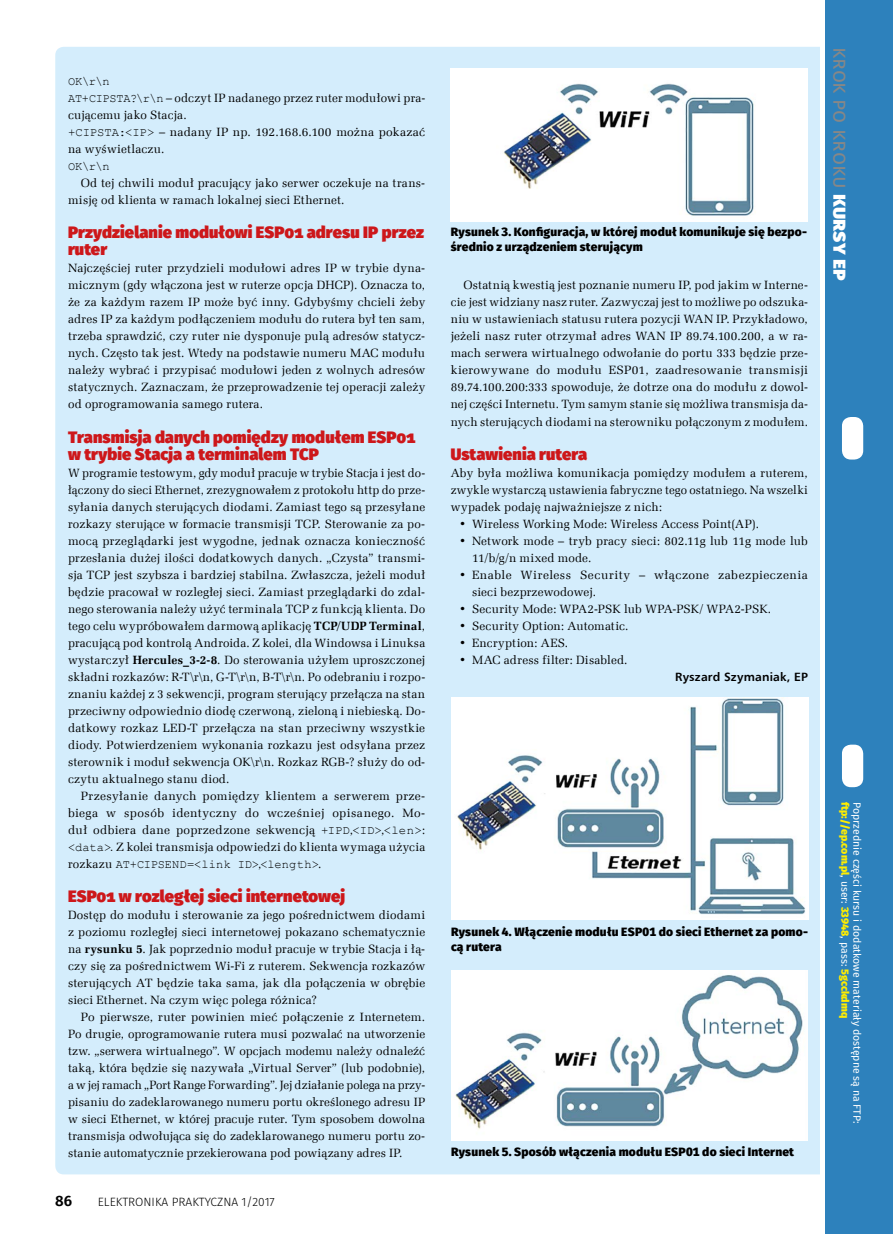
<style>
.page{position:relative;width:893px;height:1234px;background:#fff}
.page>*{position:absolute;margin:0;border:0;box-sizing:border-box;transform-origin:0 0}
.t1{font:21px "Fira Sans";letter-spacing:-.005em;color:#878787}
.t2{font:900 16.5px/17px "Fira Sans";letter-spacing:.005em;color:#cd171a}
.t3{font:600 15px "Fira Sans";color:#000}
.t4{font:12px/17px "Zapf Ellipt EU";letter-spacing:.015em;color:#000;text-align:justify}
.t5{font:800 12px/15px "Fira Sans";letter-spacing:.015em;color:#000}
.t6{font:12px "Courier New";color:#000}
.t7{font:300 12px "Fira Sans";color:#000}
.t8{font:700 12px "Humnst 777 EU";letter-spacing:.015em;color:#000}
.t9{font:10.5px "Fira Sans";color:#fff}
.t10{font:800 10.5px "Fira Sans";color:#ffed00}
.s1{font-family:"Courier New"}
.s2{font-style:italic}
.s3{font-weight:700}
.s4{font-family:"Zapf Ellipt EU"}
.s5{font-weight:800;color:#fff}
.s6{font-weight:400;color:#fff}
</style>
<div class="page">
<div style="left:55px;top:47px;width:838px;height:1127px;background:#d4edfc;border-radius:9px"></div>
<div style="left:825px;top:0;width:68px;height:1233px;background:#2d81bc"></div>
<div style="left:842px;top:417px;width:21px;height:42px;background:#fff;border-radius:9px"></div>
<div style="left:842px;top:744px;width:21px;height:43px;background:#fff;border-radius:9px"></div>
<hr style="left:821px;top:0;width:4px;height:1233px;background:#fff">
<div style="left:451px;top:68px;width:357px;height:153px;background:#fff"></div>
<img style="left:503px;top:83px;width:251px;height:133px">
<img style="left:451px;top:697px;width:357px;height:221px">
<img style="left:451px;top:970px;width:357px;height:170px">
<p class="t6" style="left:68px;top:74px;width:43px">OK\r\n</p>
<p class="t4" style="left:68px;top:90px;width:359px;text-align:left"><span class="s1">AT+CIPSTA?\r\n</span> <span class="s2">–</span> odczyt IP nadanego przez ruter modułowi pra&shy;cującemu jako Stacja.<br><span class="s1">+CIPSTA:&lt;IP&gt;</span> – nadany IP np. 192.168.6.100 można pokazać na wyświetlaczu.</p>
<p class="t6" style="left:68px;top:159px;width:43px">OK\r\n</p>
<p class="t4" style="left:68px;top:175px;width:359px;text-indent:13px">Od tej chwili moduł pracujący jako serwer oczekuje na trans&shy;misję od klienta w ramach lokalnej sieci Ethernet.</p>
<h2 class="t2" style="left:68px;top:222px;width:357px">Przydzielanie modułowi ESP01 adresu IP przez ruter</h2>
<p class="t4" style="left:68px;top:260px;width:359px">Najczęściej ruter przydzieli modułowi adres IP w trybie dyna&shy;micznym (gdy włączona jest w ruterze opcja DHCP). Oznacza to, że za każdym razem IP może być inny. Gdybyśmy chcieli żeby adres IP za każdym podłączeniem modułu do rutera był ten sam, trzeba sprawdzić, czy ruter nie dysponuje pulą adresów statycz&shy;nych. Często tak jest. Wtedy na podstawie numeru MAC modułu należy wybrać i przypisać modułowi jeden z wolnych adresów statycznych. Zaznaczam, że przeprowadzenie tej operacji zależy od oprogramowania samego rutera.</p>
<h2 class="t2" style="left:68px;top:426px;width:349px">Transmisja danych pomiędzy modułem ESP01 w trybie Stacja a terminalem TCP</h2>
<p class="t4" style="left:68px;top:464px;width:359px">W programie testowym, gdy moduł pracuje w trybie Stacja i jest do&shy;łączony do sieci Ethernet, zrezygnowałem z protokołu http do prze&shy;syłania danych sterujących diodami. Zamiast tego są przesyłane rozkazy sterujące w formacie transmisji TCP. Sterowanie za po&shy;mocą przeglądarki jest wygodne, jednak oznacza konieczność przesłania dużej ilości dodatkowych danych. „Czysta” transmi&shy;sja TCP jest szybsza i bardziej stabilna. Zwłaszcza, jeżeli moduł będzie pracował w rozległej sieci. Zamiast przeglądarki do zdal&shy;nego sterowania należy użyć terminala TCP z funkcją klienta. Do tego celu wypróbowałem darmową aplikację <span class="s3">TCP/UDP Terminal</span>, pracującą pod kontrolą Androida. Z kolei, dla Windowsa i Linuksa wystarczył <span class="s3">Hercules_3-2-8</span>. Do sterowania użyłem uproszczonej składni rozkazów: R-T\r\n, G-T\r\n, B-T\r\n. Po odebraniu i rozpo&shy;znaniu każdej z 3 sekwencji, program sterujący przełącza na stan przeciwny odpowiednio diodę czerwoną, zieloną i niebieską. Do&shy;datkowy rozkaz LED-T przełącza na stan przeciwny wszystkie diody. Potwierdzeniem wykonania rozkazu jest odsyłana przez sterownik i moduł sekwencja OK\r\n. Rozkaz RGB-? służy do od&shy;czytu aktualnego stanu diod.</p>
<p class="t4" style="left:68px;top:787px;width:359px;text-indent:13px">Przesyłanie danych pomiędzy klientem a serwerem prze&shy;biega w sposób identyczny do wcześniej opisanego. Mo&shy;duł odbiera dane poprzedzone sekwencją <span class="s1">+IPD</span>,<span class="s1">&lt;ID&gt;</span>,<span class="s1">&lt;len&gt;</span>: <span class="s1">&lt;data&gt;</span><span class="s2">.</span> Z kolei transmisja odpowiedzi do klienta wymaga użycia</p>
<p class="t6" style="left:68px;top:856px;width:255px"><span class="s4">rozkazu</span> AT+CIPSEND=&lt;link ID&gt;<span class="s4">,</span>&lt;length&gt;<span class="s4">.</span></p>
<h2 class="t2" style="left:68px;top:885px;width:279px">ESP01 w rozległej sieci internetowej</h2>
<p class="t4" style="left:68px;top:906px;width:359px">Dostęp do modułu i sterowanie za jego pośrednictwem diodami z poziomu rozległej sieci internetowej pokazano schematycznie na <span class="s3">rysunku 5</span>. Jak poprzednio moduł pracuje w trybie Stacja i łą&shy;czy się za pośrednictwem Wi-Fi z ruterem. Sekwencja rozkazów sterujących AT będzie taka sama, jak dla połączenia w obrębie sieci Ethernet. Na czym więc polega różnica?</p>
<p class="t4" style="left:68px;top:1008px;width:359px;text-indent:13px">Po pierwsze, ruter powinien mieć połączenie z Internetem.<br>Po drugie, oprogramowanie rutera musi pozwalać na utworzenie tzw. „serwera wirtualnego”. W opcjach modemu należy odnaleźć taką, która będzie się nazywała „Virtual Server” (lub podobnie), a w jej ramach „Port Range Forwarding”. Jej działanie polega na przy&shy;pisaniu do zadeklarowanego numeru portu określonego adresu IP w sieci Ethernet, w której pracuje ruter. Tym sposobem dowolna transmisja odwołująca się do zadeklarowanego numeru portu zo&shy;stanie automatycznie przekierowana pod powiązany adres IP.</p>
<p class="t3" style="left:55px;top:1188px;width:18px">86</p>
<p class="t7" style="left:98px;top:1193px;width:179px">ELEKTRONIKA PRAKTYCZNA 1/2017</p>
<p class="t5" style="left:451px;top:223px;width:358px">Rysunek 3. Konfiguracja, w której moduł komunikuje się bezpo&shy;średnio z urządzeniem sterującym</p>
<p class="t4" style="left:451px;top:277px;width:359px;text-indent:13px">Ostatnią kwestią jest poznanie numeru IP, pod jakim w Interne&shy;cie jest widziany nasz ruter. Zazwyczaj jest to możliwe po odszuka&shy;niu w ustawieniach statusu rutera pozycji WAN IP. Przykładowo, jeżeli nasz ruter otrzymał adres WAN IP 89.74.100.200, a w ra&shy;mach serwera wirtualnego odwołanie do portu 333 będzie prze&shy;kierowywane do modułu ESP01, zaadresowanie transmisji 89.74.100.200:333 spowoduje, że dotrze ona do modułu z dowol&shy;nej części Internetu. Tym samym stanie się możliwa transmisja da&shy;nych sterujących diodami na sterowniku połączonym z modułem.</p>
<h2 class="t2" style="left:451px;top:443px;width:138px">Ustawienia rutera</h2>
<p class="t4" style="left:451px;top:464px;width:359px">Aby była możliwa komunikacja pomiędzy modułem a ruterem, zwykle wystarczą ustawienia fabryczne tego ostatniego. Na wszelki wypadek podaję najważniejsze z nich:</p>
<p class="t4" style="left:459px;top:515px;width:301px">• Wireless Working Mode: Wireless Access Point(AP).</p>
<p class="t4" style="left:472px;top:532px;width:337px;text-indent:-13px">• Network mode – tryb pracy sieci: 802.11g lub 11g mode lub<br>11/b/g/n mixed mode.</p>
<p class="t4" style="left:472px;top:566px;width:337px;text-indent:-13px">• Enable Wireless Security – włączone zabezpieczenia sieci bezprzewodowej.</p>
<p class="t4" style="left:459px;top:600px;width:313px">• Security Mode: WPA2-PSK lub WPA-PSK/ WPA2-PSK.</p>
<p class="t4" style="left:459px;top:617px;width:171px">• Security Option: Automatic.</p>
<p class="t4" style="left:459px;top:634px;width:110px">• Encryption: AES.</p>
<p class="t4" style="left:459px;top:651px;width:170px">• MAC adress filter: Disabled.</p>
<p class="t8" style="left:675px;top:669px;width:134px">Ryszard Szymaniak, EP</p>
<h1 class="t1" style="left:857px;top:47px;width:235px;rotate:90deg">krok po kroku <span class="s5">kUrSy ep</span></h1>
<p class="t5" style="left:451px;top:923px;width:359px">Rysunek 4. Włączenie modułu ESP01 do sieci Ethernet za pomo&shy;cą rutera</p>
<p class="t5" style="left:451px;top:1142px;width:345px">Rysunek 5. Sposób włączenia modułu ESP01 do sieci Internet</p>
<p class="t10" style="left:854px;top:801px;width:217px;rotate:90deg">ftp://ep.com.pl<span class="s6">, user:</span> 33948<span class="s6">, pass:</span> 5gcckdmq</p>
<p class="t9" style="left:865px;top:801px;width:323px;rotate:90deg">Poprzednie części kursu i dodatkowe materiały dostępne są na FTP:</p>
</div>
